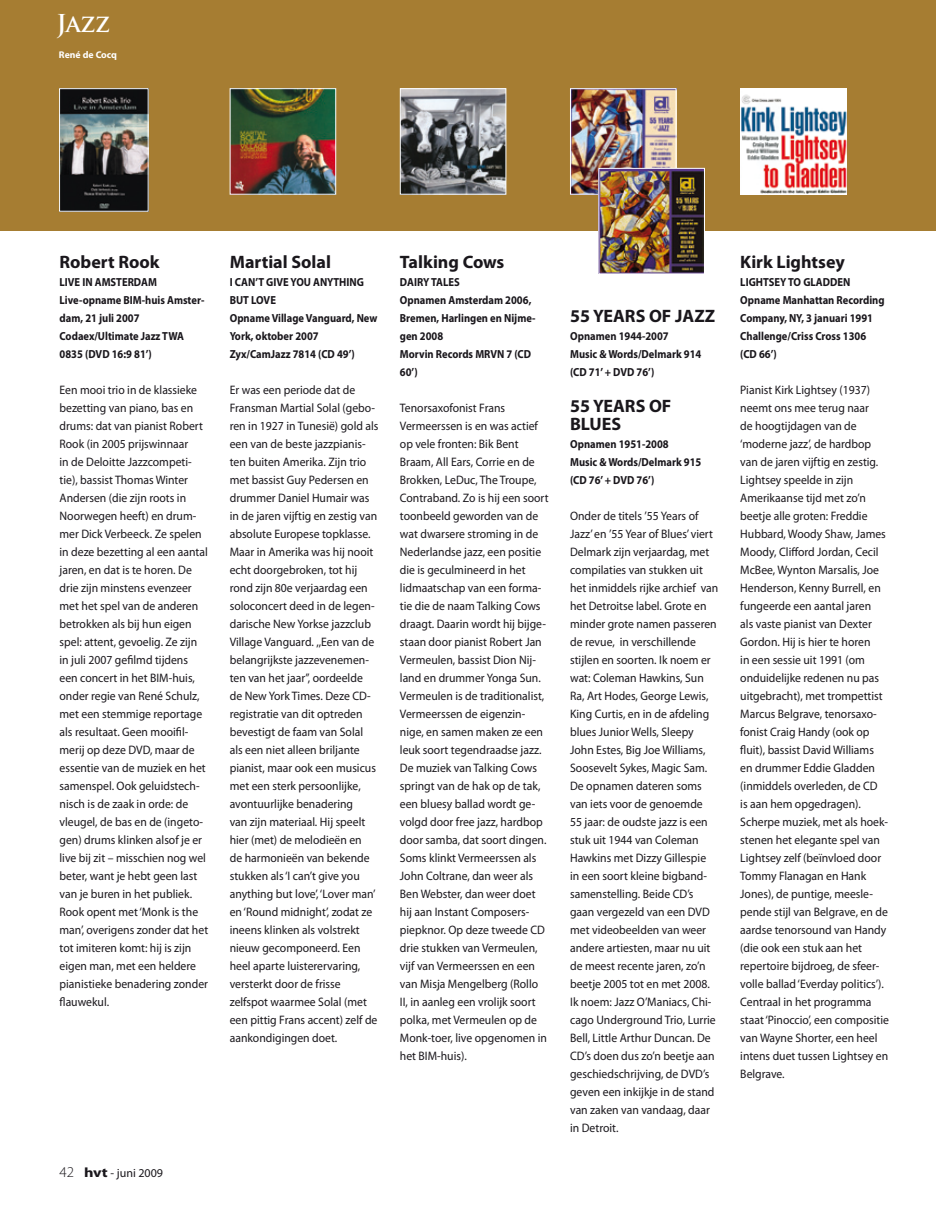
<style>
.page{position:relative;width:936px;height:1212px;background:#fff}
.page>*{position:absolute;margin:0;border:0;box-sizing:border-box;transform-origin:0 0}
._14_RECEN_Rubrkop_gr{font:700 24px "Trajan Pro";color:#fff}
._19_RECENS_Kop{font:700 18px/18px "Myriad Pro";color:#1a171c}
._19a_RECENSIES_plat{font:12.3px/18px "Myriad Pro";color:#1a171c;scale:.95 1}
.t1{font:12px "Myriad Pro";color:#1a171c}
._20_RECENS_gegevens{font:700 11.7px/18px "Myriad Pro";color:#1a171c;scale:.9 1}
._21_RECEN_auteur{font:700 9.75px "Myriad Pro";color:#fff}
.s1{font-weight:300;font-size:15px}
.s2{font-weight:700;font-size:13.5px}
</style>
<div class="page">
<div style="left:0;top:0;width:935px;height:230px;background:#a67d32"></div>
<img style="left:61px;top:90px;width:85px;height:120px">
<div style="left:59px;top:88px;width:89px;height:124px;border:1px solid #fff"></div>
<img style="left:232px;top:90px;width:102px;height:103px">
<div style="left:230px;top:88px;width:106px;height:107px;border:1px solid #fff"></div>
<img style="left:402px;top:90px;width:102px;height:103px">
<div style="left:400px;top:88px;width:106px;height:107px;border:1px solid #fff"></div>
<img style="left:572px;top:90px;width:102px;height:103px">
<div style="left:570px;top:88px;width:106px;height:107px;border:1px solid #fff"></div>
<img style="left:600px;top:170px;width:102px;height:102px">
<img style="left:742px;top:90px;width:102px;height:103px">
<div style="left:740px;top:88px;width:106px;height:107px;border:1px solid #fff"></div>
<p class="_14_RECEN_Rubrkop_gr" style="left:56px;top:9px;width:55px">JAZZ</p>
<p class="_21_RECEN_auteur" style="left:59px;top:48px;width:60px">René de Cocq</p>
<p class="_19_RECENS_Kop" style="left:60px;top:252px;width:102px">Robert Rook</p>
<p class="_20_RECENS_gegevens" style="left:60px;top:272px;width:110px">LIVE IN AMSTERDAM</p>
<p class="_20_RECENS_gegevens" style="left:60px;top:290px;width:162px">Live-opname BIM-huis Amster&shy;dam, 21 juli 2007</p>
<p class="_20_RECENS_gegevens" style="left:60px;top:326px;width:140px">Codaex/Ultimate Jazz TWA<br>0835 (DVD 16:9 81’)</p>
<p class="_19a_RECENSIES_plat" style="left:60px;top:380px;width:158px">Een mooi trio in de klassieke bezetting van piano, bas en drums: dat van pianist Robert<br>Rook (in 2005 prijswinnaar<br>in de Deloitte Jazzcompeti&shy;tie), bassist Thomas Winter<br>Andersen (die zijn roots in<br>Noorwegen heeft) en drum&shy;mer Dick Verbeeck. Ze spelen in deze bezetting al een aantal jaren, en dat is te horen. De drie zijn minstens evenzeer met het spel van de anderen betrokken als bij hun eigen spel: attent, gevoelig. Ze zijn in juli 2007 gefilmd tijdens een concert in het BIM-huis, onder regie van René Schulz, met een stemmige reportage als resultaat. Geen mooifil&shy;merij op deze DVD, maar de essentie van de muziek en het samenspel. Ook geluidstech&shy;nisch is de zaak in orde: de vleugel, de bas en de (ingeto&shy;gen) drums klinken alsof je er live bij zit – misschien nog wel beter, want je hebt geen last van je buren in het publiek.<br>Rook opent met ‘Monk is the man’, overigens zonder dat het tot imiteren komt: hij is zijn eigen man, met een heldere pianistieke benadering zonder flauwekul.</p>
<p class="t1" style="left:60px;top:1165px;width:105px"><span class="s1">42</span> <span class="s2">hvt</span> - juni 2009</p>
<p class="_19_RECENS_Kop" style="left:230px;top:252px;width:103px">Martial Solal</p>
<p class="_20_RECENS_gegevens" style="left:230px;top:272px;width:151px">I CAN’T GIVE YOU ANYTHING<br>BUT LOVE</p>
<p class="_20_RECENS_gegevens" style="left:230px;top:308px;width:166px">Opname Village Vanguard, New<br>York, oktober 2007</p>
<p class="_20_RECENS_gegevens" style="left:230px;top:344px;width:140px">Zyx/CamJazz 7814 (CD 49’)</p>
<p class="_19a_RECENSIES_plat" style="left:230px;top:380px;width:158px">Er was een periode dat de<br>Fransman Martial Solal (gebo&shy;ren in 1927 in Tunesië) gold als een van de beste jazzpianis&shy;ten buiten Amerika. Zijn trio met bassist Guy Pedersen en drummer Daniel Humair was in de jaren vijftig en zestig van absolute Europese topklasse.<br>Maar in Amerika was hij nooit echt doorgebroken, tot hij rond zijn 80e verjaardag een soloconcert deed in de legen&shy;darische New Yorkse jazzclub<br>Village Vanguard. ,,Een van de belangrijkste jazzevenemen&shy;ten van het jaar’’, oordeelde<br>de New York Times. Deze CD&shy;registratie van dit optreden bevestigt de faam van Solal als een niet alleen briljante pianist, maar ook een musicus met een sterk persoonlijke, avontuurlijke benadering<br>van zijn materiaal. Hij speelt hier (met) de melodieën en<br>de harmonieën van bekende stukken als ‘I can’t give you anything but love’, ‘Lover man’ en ‘Round midnight’, zodat ze ineens klinken als volstrekt nieuw gecomponeerd. Een heel aparte luisterervaring, versterkt door de frisse zelfspot waarmee Solal (met een pittig Frans accent) zelf de aankondigingen doet.</p>
<p class="_19_RECENS_Kop" style="left:400px;top:252px;width:106px">Talking Cows</p>
<p class="_20_RECENS_gegevens" style="left:400px;top:272px;width:68px">DAIRY TALES</p>
<p class="_20_RECENS_gegevens" style="left:400px;top:290px;width:152px">Opnamen Amsterdam 2006,<br>Bremen, Harlingen en Nijme&shy;gen 2008</p>
<p class="_20_RECENS_gegevens" style="left:400px;top:344px;width:147px">Morvin Records MRVN 7 (CD<br>60’)</p>
<p class="_19a_RECENSIES_plat" style="left:400px;top:398px;width:158px">Tenorsaxofonist Frans<br>Vermeerssen is en was actief op vele fronten: Bik Bent<br>Braam, All Ears, Corrie en de<br>Brokken, LeDuc, The Troupe,<br>Contraband. Zo is hij een soort toonbeeld geworden van de wat dwarsere stroming in de<br>Nederlandse jazz, een positie die is geculmineerd in het lidmaatschap van een forma&shy;tie die de naam Talking Cows draagt. Daarin wordt hij bijge&shy;staan door pianist Robert Jan<br>Vermeulen, bassist Dion Nij&shy;land en drummer Yonga Sun.<br>Vermeulen is de traditionalist,<br>Vermeerssen de eigenzin&shy;nige, en samen maken ze een leuk soort tegendraadse jazz.<br>De muziek van Talking Cows springt van de hak op de tak, een bluesy ballad wordt ge&shy;volgd door free jazz, hardbop door samba, dat soort dingen.<br>Soms klinkt Vermeerssen als<br>John Coltrane, dan weer als<br>Ben Webster, dan weer doet hij aan Instant Composers&shy;piepknor. Op deze tweede CD drie stukken van Vermeulen, vijf van Vermeerssen en een van Misja Mengelberg (Rollo<br>II, in aanleg een vrolijk soort polka, met Vermeulen op de<br>Monk-toer, live opgenomen in het BIM-huis).</p>
<p class="_19_RECENS_Kop" style="left:570px;top:306px;width:146px">55 YEARS OF JAZZ</p>
<p class="_20_RECENS_gegevens" style="left:570px;top:326px;width:111px">Opnamen 1944-2007</p>
<p class="_20_RECENS_gegevens" style="left:570px;top:344px;width:147px">Music &amp; Words/Delmark 914 (CD 71’ + DVD 76’)</p>
<p class="_19_RECENS_Kop" style="left:570px;top:396px;width:103px">55 YEARS OF<br>BLUES</p>
<p class="_20_RECENS_gegevens" style="left:570px;top:434px;width:111px">Opnamen 1951-2008</p>
<p class="_20_RECENS_gegevens" style="left:570px;top:452px;width:147px">Music &amp; Words/Delmark 915 (CD 76’ + DVD 76’)</p>
<p class="_19a_RECENSIES_plat" style="left:570px;top:506px;width:158px">Onder de titels ’55 Years of<br>Jazz’ en ’55 Year of Blues’ viert<br>Delmark zijn verjaardag, met compilaties van stukken uit het inmiddels rijke archief van het Detroitse label. Grote en minder grote namen passeren de revue, in verschillende stijlen en soorten. Ik noem er wat: Coleman Hawkins, Sun<br>Ra, Art Hodes, George Lewis,<br>King Curtis, en in de afdeling blues Junior Wells, Sleepy<br>John Estes, Big Joe Williams,<br>Soosevelt Sykes, Magic Sam.<br>De opnamen dateren soms van iets voor de genoemde<br>55 jaar: de oudste jazz is een stuk uit 1944 van Coleman<br>Hawkins met Dizzy Gillespie in een soort kleine bigband&shy;samenstelling. Beide CD’s gaan vergezeld van een DVD met videobeelden van weer andere artiesten, maar nu uit de meest recente jaren, zo’n beetje 2005 tot en met 2008.<br>Ik noem: Jazz O’Maniacs, Chi&shy;cago Underground Trio, Lurrie<br>Bell, Little Arthur Duncan. De<br>CD’s doen dus zo’n beetje aan geschiedschrijving, de DVD’s geven een inkijkje in de stand van zaken van vandaag, daar in Detroit.</p>
<p class="_19_RECENS_Kop" style="left:740px;top:252px;width:106px">Kirk Lightsey</p>
<p class="_20_RECENS_gegevens" style="left:740px;top:272px;width:124px">LIGHTSEY TO GLADDEN</p>
<p class="_20_RECENS_gegevens" style="left:740px;top:290px;width:162px">Opname Manhattan Recording<br>Company, NY, 3 januari 1991<br>Challenge/Criss Cross 1306 (CD 66’)</p>
<p class="_19a_RECENSIES_plat" style="left:740px;top:380px;width:158px">Pianist Kirk Lightsey (1937) neemt ons mee terug naar<br>de hoogtijdagen van de ‘moderne jazz’, de hardbop van de jaren vijftig en zestig.<br>Lightsey speelde in zijn<br>Amerikaanse tijd met zo’n beetje alle groten: Freddie<br>Hubbard, Woody Shaw, James<br>Moody, Clifford Jordan, Cecil<br>McBee, Wynton Marsalis, Joe<br>Henderson, Kenny Burrell, en fungeerde een aantal jaren<br>als vaste pianist van Dexter<br>Gordon. Hij is hier te horen<br>in een sessie uit 1991 (om onduidelijke redenen nu pas uitgebracht), met trompettist<br>Marcus Belgrave, tenorsaxo&shy;fonist Craig Handy (ook op fluit), bassist David Williams en drummer Eddie Gladden (inmiddels overleden, de CD<br>is aan hem opgedragen).<br>Scherpe muziek, met als hoek&shy;stenen het elegante spel van<br>Lightsey zelf (beïnvloed door<br>Tommy Flanagan en Hank<br>Jones), de puntige, meesle&shy;pende stijl van Belgrave, en de aardse tenorsound van Handy (die ook een stuk aan het repertoire bijdroeg, de sfeer&shy;volle ballad ‘Everday politics’).<br>Centraal in het programma staat ‘Pinoccio’, een compositie van Wayne Shorter, een heel intens duet tussen Lightsey en<br>Belgrave.</p>
</div>
